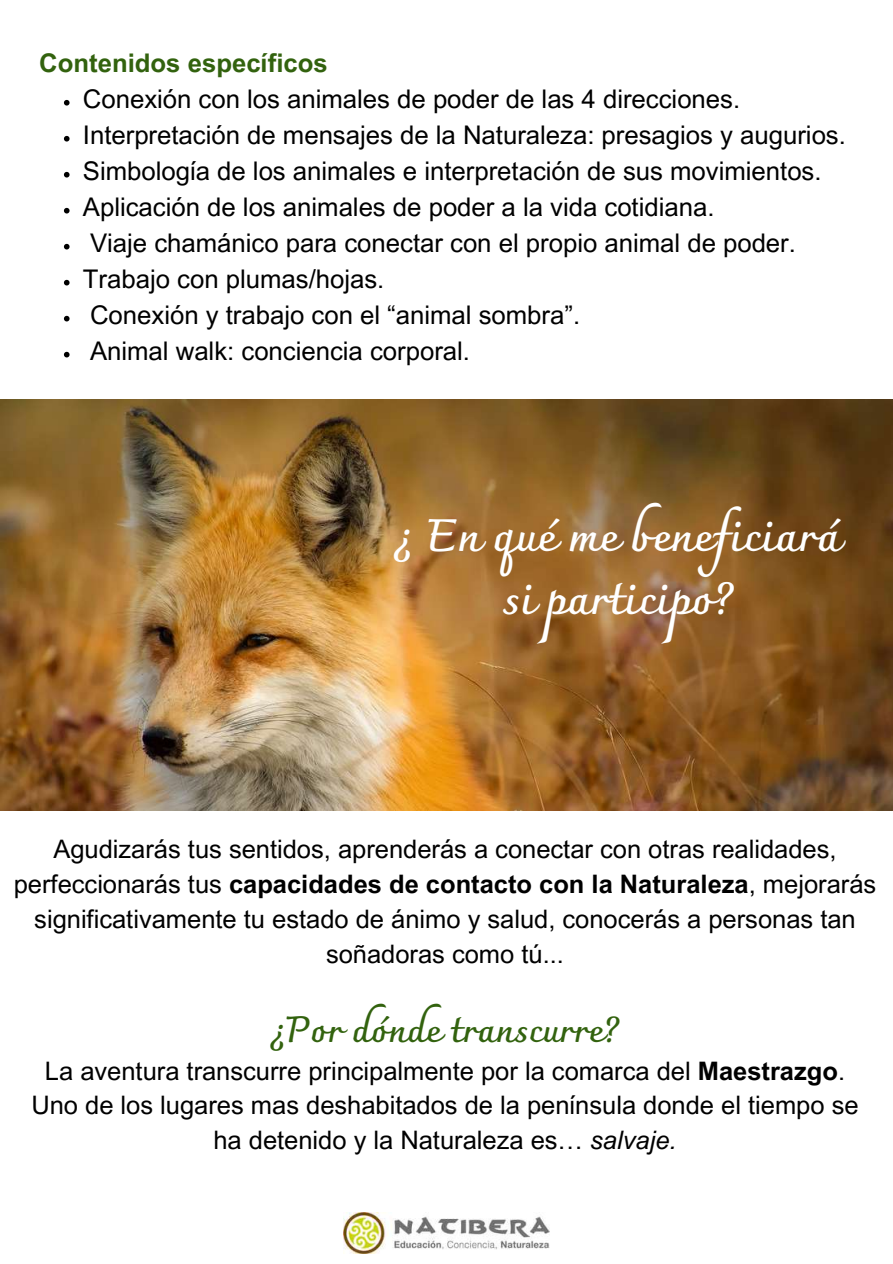
<style>
.page{position:relative;width:893px;height:1264px;background:#fff}
.page>*{position:absolute;margin:0;border:0;box-sizing:border-box;transform-origin:0 0}
.t1{font:700 45.15px/63px "Charmonman";color:#fff;text-align:center}
.t2{font:700 36.15px "Charmonman";color:#32620e}
.t3{font:25.65px/36px "Arial MT Pro";color:#000}
.t4{font:700 25.65px "Arial MT Pro";color:#32620e}
.t5{font:25.5px/34.8px "Arial MT Pro";color:#000;text-align:center}
.s1{font-weight:700}
.s2{font-style:italic}
</style>
<div class="page">
<img style="left:343px;top:1212px;width:206px;height:41px">
<svg style="left:64px;top:100px;width:6px;height:5px"></svg>
<svg style="left:64px;top:136px;width:6px;height:5px"></svg>
<svg style="left:64px;top:172px;width:6px;height:5px"></svg>
<svg style="left:64px;top:208px;width:6px;height:5px"></svg>
<svg style="left:64px;top:244px;width:6px;height:5px"></svg>
<svg style="left:64px;top:280px;width:6px;height:5px"></svg>
<svg style="left:64px;top:316px;width:6px;height:5px"></svg>
<svg style="left:64px;top:352px;width:6px;height:5px"></svg>
<img style="left:0;top:400px;width:892px;height:410px">
<p class="t4" style="left:39px;top:53px;width:290px">Contenidos específicos</p>
<p class="t3" style="left:83px;top:84px;width:764px">Conexión con los animales de poder de las 4 direcciones.<br>Interpretación de mensajes de la Naturaleza: presagios y augurios.<br>Simbología de los animales e interpretación de sus movimientos.<br>Aplicación de los animales de poder a la vida cotidiana.<br>Viaje chamánico para conectar con el propio animal de poder.<br>Trabajo con plumas/hojas.<br>Conexión y trabajo con el “animal sombra”.<br>Animal walk: conciencia corporal.</p>
<h1 class="t1" style="left:395px;top:504px;width:446px">¿ En qué me beneficiará si participo?</h1>
<p class="t5" style="left:14px;top:835px;width:863px">Agudizarás tus sentidos, aprenderás a conectar con otras realidades, perfeccionarás tus <span class="s1">capacidades de contacto con la Naturaleza</span>, mejorarás significativamente tu estado de ánimo y salud, conocerás a personas tan soñadoras como tú...</p>
<h2 class="t2" style="left:271px;top:1008px;width:349px">¿Por dónde transcurre?</h2>
<p class="t5" style="left:31px;top:1056px;width:828px">La aventura transcurre principalmente por la comarca del <span class="s1">Maestrazgo</span>.<br>Uno de los lugares mas deshabitados de la península donde el tiempo se ha detenido y la Naturaleza es… <span class="s2">salvaje.</span></p>
</div>
